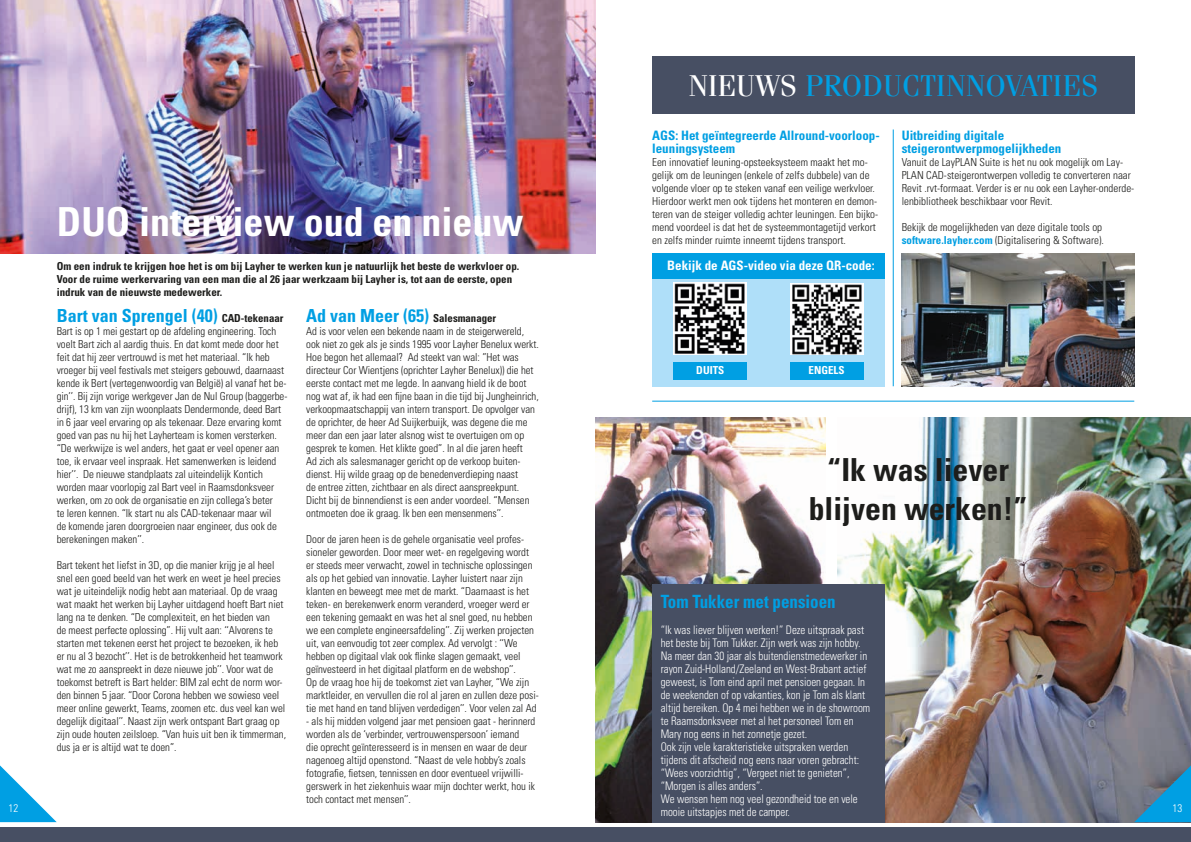
<style>
.page{position:relative;width:1191px;height:842px;background:#fff}
.page>*{position:absolute;margin:0;border:0;box-sizing:border-box;transform-origin:0 0}
.t1{font:700 condensed 40px "Univers";color:#fff}
.t2{font:700 condensed 31.7px/38.1px "Univers";color:#1d1d1b;text-align:center}
.t3{font:30px "Fenice Pro ITC";letter-spacing:.01em;color:#009fe3}
.t4{font:700 condensed 18.3px "Univers";color:#009fe3;scale:.93 1}
.t5{font:700 condensed 18px "Univers";color:#009fe3}
.t6{font:700 condensed 13px/13px "Univers";color:#009fe3}
.t7{font:700 condensed 13px "Univers";color:#fff}
.t8{font:300 condensed 11.8px/13px "Univers";color:#fff;scale:.93 1}
.t9{font:300 condensed 11px/13px "Univers";letter-spacing:-.005em;color:#1d1d1b}
.t10{font:700 condensed 11px/13px "Univers";color:#1d1d1b}
.t11{font:700 condensed 11px "Univers";color:#fff}
.t12{font:300 condensed 11px "Univers";color:#fff}
.s1{color:#fff}
.s2{font-weight:700;color:#009fe3}
.s3{font-size:11px;color:#1d1d1b}
</style>
<div class="page">
<img style="left:838px;top:417px;width:353px;height:405px">
<img style="left:595px;top:417px;width:231px;height:405px">
<div style="left:652px;top:253px;width:232px;height:133px;background:#afdff9"></div>
<img style="left:901px;top:253px;width:233px;height:133px">
<div style="left:0;top:828px;width:1191px;height:14px;background:#474f63"></div>
<svg style="left:1134px;top:765px;width:57px;height:57px;background:#3a89b0"></svg>
<svg style="left:0;top:765px;width:57px;height:57px"></svg>
<div style="left:652px;top:57px;width:482px;height:57px;background:#474f63"></div>
<img style="left:0;top:0;width:595px;height:253px">
<img style="left:790px;top:283px;width:73px;height:72px">
<img style="left:674px;top:283px;width:73px;height:72px">
<div style="left:674px;top:363px;width:73px;height:17px;background:#009fe3"></div>
<div style="left:652px;top:253px;width:232px;height:26px;background:#009fe3"></div>
<div style="left:790px;top:363px;width:73px;height:17px;background:#009fe3"></div>
<div style="left:652px;top:584px;width:232px;height:238px;background:#474f63"></div>
<hr style="left:893px;top:129px;width:1px;height:257px;background:#009fe3">
<hr style="left:652px;top:401px;width:482px;height:1px;background:#009fe3">
<h1 class="t1" style="left:57px;top:197px;width:468px">DUO interview oud en nieuw</h1>
<p class="t10" style="left:57px;top:259px;width:464px">Om een indruk te krijgen hoe het is om bij Layher te werken kun je natuurlijk het beste de werkvloer op.<br>Voor de ruime werkervaring van een man die al 26 jaar werkzaam bij Layher is, tot aan de eerste, open indruk van de nieuwste medewerker.</p>
<h3 class="t3" style="left:688px;top:67px;width:411px"><span class="s1">NIEUWS</span> PRODUCTINNOVATIES</h3>
<p class="t6" style="left:652px;top:129px;width:229px">AGS: Het geïntegreerde Allround-voorloop&shy;leuningsysteem</p>
<p class="t9" style="left:652px;top:155px;width:227px">Een innovatief leuning-opsteeksysteem maakt het mo&shy;gelijk om de leuningen (enkele of zelfs dubbele) van de volgende vloer op te steken vanaf een veilige werkvloer.<br>Hierdoor werkt men ook tijdens het monteren en demon&shy;teren van de steiger volledig achter leuningen. Een bijko&shy;mend voordeel is dat het de systeemmontagetijd verkort en zelfs minder ruimte inneemt tijdens transport.</p>
<p class="t7" style="left:667px;top:257px;width:209px">Bekijk de AGS-video via deze QR-code:</p>
<p class="t6" style="left:901px;top:129px;width:161px">Uitbreiding digitale steigerontwerpmogelijkheden</p>
<p class="t9" style="left:901px;top:155px;width:234px">Vanuit de LayPLAN Suite is het nu ook mogelijk om Lay-PLAN CAD-steigerontwerpen volledig te converteren naar Revit .rvt-formaat. Verder is er nu ook een Layher-onderde&shy;lenbibliotheek beschikbaar voor Revit.</p>
<p class="t9" style="left:901px;top:220px;width:204px">Bekijk de mogelijkheden van deze digitale tools op <span class="s2">software.layher.com</span> (Digitalisering &amp; Software).</p>
<h3 class="t5" style="left:57px;top:305px;width:228px">Bart van Sprengel (40) <span class="s3">CAD-tekenaar</span></h3>
<p class="t9" style="left:57px;top:324px;width:232px">Bart is op 1 mei gestart op de afdeling engineering. Toch voelt Bart zich al aardig thuis. En dat komt mede door het feit dat hij zeer vertrouwd is met het materiaal. “Ik heb vroeger bij veel festivals met steigers gebouwd, daarnaast kende ik Bert (vertegenwoordig van België) al vanaf het be&shy;gin’’. Bij zijn vorige werkgever Jan de Nul Group (baggerbe&shy;drijf), 13 km van zijn woonplaats Dendermonde, deed Bart in 6 jaar veel ervaring op als tekenaar. Deze ervaring komt goed van pas nu hij het Layherteam is komen versterken. “De werkwijze is wel anders, het gaat er veel opener aan toe, ik ervaar veel inspraak. Het samenwerken is leidend hier’’. De nieuwe standplaats zal uiteindelijk Kontich worden maar voorlopig zal Bart veel in Raamsdonksveer werken, om zo ook de organisatie en zijn collega’s beter<br>te leren kennen. “Ik start nu als CAD-tekenaar maar wil<br>de komende jaren doorgroeien naar engineer, dus ook de berekeningen maken’’.</p>
<p class="t9" style="left:57px;top:558px;width:231px">Bart tekent het liefst in 3D, op die manier krijg je al heel snel een goed beeld van het werk en weet je heel precies wat je uiteindelijk nodig hebt aan materiaal. Op de vraag wat maakt het werken bij Layher uitdagend hoeft Bart niet lang na te denken. “De complexiteit, en het bieden van<br>de meest perfecte oplossing”. Hij vult aan: ‘‘Alvorens te starten met tekenen eerst het project te bezoeken, ik heb er nu al 3 bezocht’’. Het is de betrokkenheid het teamwork wat me zo aanspreekt in deze nieuwe job’’. Voor wat de toekomst betreft is Bart helder: BIM zal echt de norm wor&shy;den binnen 5 jaar. “Door Corona hebben we sowieso veel meer online gewerkt, Teams, zoomen etc. dus veel kan wel degelijk digitaal’’. Naast zijn werk ontspant Bart graag op zijn oude houten zeilsloep. “Van huis uit ben ik timmerman, dus ja er is altijd wat te doen”.</p>
<h3 class="t5" style="left:306px;top:305px;width:191px">Ad van Meer (65) <span class="s3">Salesmanager</span></h3>
<p class="t9" style="left:306px;top:324px;width:234px">Ad is voor velen een bekende naam in de steigerwereld, ook niet zo gek als je sinds 1995 voor Layher Benelux werkt.<br>Hoe begon het allemaal? Ad steekt van wal: ”Het was directeur Cor Wientjens (oprichter Layher Benelux)) die het eerste contact met me legde. In aanvang hield ik de boot nog wat af, ik had een fijne baan in die tijd bij Jungheinrich, verkoopmaatschappij van intern transport. De opvolger van de oprichter, de heer Ad Suijkerbuijk, was degene die me meer dan een jaar later alsnog wist te overtuigen om op gesprek te komen. Het klikte goed”. In al die jaren heeft<br>Ad zich als salesmanager gericht op de verkoop buiten&shy;dienst. Hij wilde graag op de benedenverdieping naast<br>de entree zitten, zichtbaar en als direct aanspreekpunt.<br>Dicht bij de binnendienst is een ander voordeel. “Mensen ontmoeten doe ik graag. Ik ben een mensenmens’’.</p>
<p class="t9" style="left:306px;top:532px;width:234px">Door de jaren heen is de gehele organisatie veel profes&shy;sioneler geworden. Door meer wet- en regelgeving wordt er steeds meer verwacht, zowel in technische oplossingen als op het gebied van innovatie. Layher luistert naar zijn klanten en beweegt mee met de markt. “Daarnaast is het teken- en berekenwerk enorm veranderd, vroeger werd er een tekening gemaakt en was het al snel goed, nu hebben we een complete engineersafdeling’’. Zij werken projecten uit, van eenvoudig tot zeer complex. Ad vervolgt : ‘‘We hebben op digitaal vlak ook flinke slagen gemaakt, veel geïnvesteerd in het digitaal platform en de webshop’’.<br>Op de vraag hoe hij de toekomst ziet van Layher, “We zijn marktleider, en vervullen die rol al jaren en zullen deze posi&shy;tie met hand en tand blijven verdedigen’’. Voor velen zal Ad</p>
<p class="t9" style="left:306px;top:714px;width:231px">- als hij midden volgend jaar met pensioen gaat - herinnerd worden als de ‘verbinder, vertrouwenspersoon’ iemand<br>die oprecht geïnteresseerd is in mensen en waar de deur nagenoeg altijd openstond. “Naast de vele hobby’s zoals fotografie, fietsen, tennissen en door eventueel vrijwilli&shy;gerswerk in het ziekenhuis waar mijn dochter werkt, hou ik toch contact met mensen’’.</p>
<p class="t11" style="left:696px;top:363px;width:30px">DUITS</p>
<p class="t11" style="left:808px;top:363px;width:38px">ENGELS</p>
<h2 class="t2" style="left:808px;top:451px;width:220px">“Ik was liever blijven werken!”</h2>
<h3 class="t4" style="left:660px;top:590px;width:190px">Tom Tukker met pensioen</h3>
<p class="t8" style="left:660px;top:623px;width:227px">“Ik was liever blijven werken!” Deze uitspraak past het beste bij Tom Tukker. Zijn werk was zijn hobby.<br>Na meer dan 30 jaar als buitendienstmedewerker in rayon Zuid-Holland/Zeeland en West-Brabant actief geweest, is Tom eind april met pensioen gegaan. In de weekenden of op vakanties, kon je Tom als klant altijd bereiken. Op 4 mei hebben we in de showroom te Raamsdonksveer met al het personeel Tom en Mary nog eens in het zonnetje gezet.<br>Ook zijn vele karakteristieke uitspraken werden tijdens dit afscheid nog eens naar voren gebracht: “Wees voorzichtig”, “Vergeet niet te genieten”, “Morgen is alles anders”.<br>We wensen hem nog veel gezondheid toe en vele mooie uitstapjes met de camper.</p>
<p class="t12" style="left:9px;top:801px;width:11px">12</p>
<p class="t12" style="left:1172px;top:801px;width:11px">13</p>
</div>
